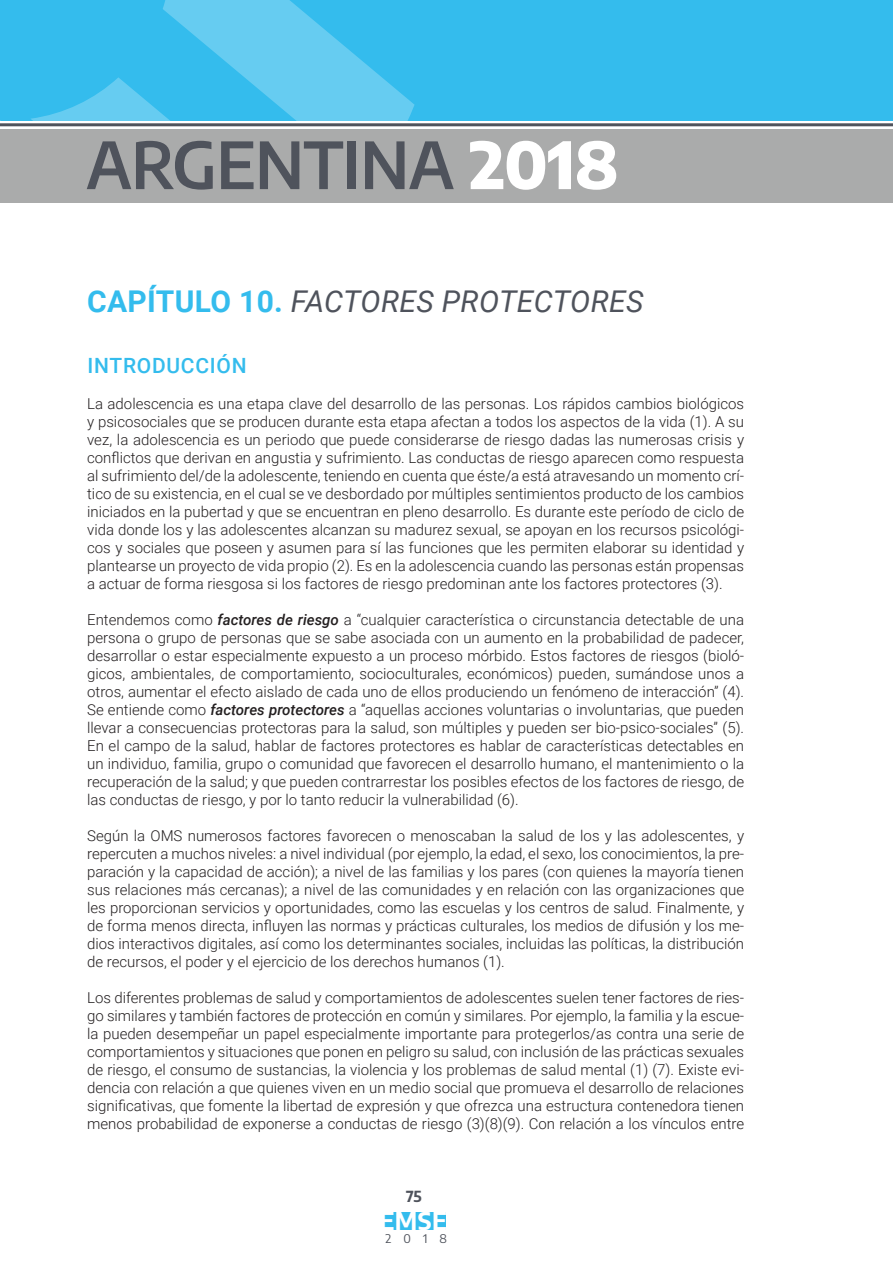
<style>
.page{position:relative;width:893px;height:1263px;background:#fff}
.page>*{position:absolute;margin:0;border:0;box-sizing:border-box;transform-origin:0 0}
.t1{font:600 64.5px "Encode Sans";letter-spacing:-.01em;color:#4f535c}
.t2{font:italic 30px "Roboto";letter-spacing:.01em;color:#4f535c}
.t3{font:700 24px "Encode Sans";color:#fff}
.t4{font:500 21px "Roboto";letter-spacing:.035em;color:#34bced}
.t5{font:300 15px/18px "Roboto";color:#231f20;text-align:justify}
.t6{font:700 15px "Encode Sans";color:#4f535c}
.t7{font:12px "Encode Sans";color:#4f535c}
.s1{font-weight:800;color:#fff}
.s2{font-weight:700;font-style:normal;color:#34bced}
.s3{font-weight:500;font-style:italic}
</style>
<div class="page">
<div style="left:383px;top:1212px;width:63px;height:18px;background:#34bced"></div>
<div style="left:0;top:0;width:893px;height:120px;background:#34bced"></div>
<div style="left:0;top:129px;width:893px;height:73px;background:#aaabab"></div>
<hr style="left:0;top:123px;width:893px;height:3px;background:#4f535c">
<svg style="left:0;top:0;width:415px;height:127px"></svg>
<h1 class="t1" style="left:86px;top:118px;width:534px">ARGENTINA <span class="s1">2018</span></h1>
<h2 class="t2" style="left:87px;top:280px;width:558px"><span class="s2">CAPÍTULO 10.</span> FACTORES PROTECTORES</h2>
<h3 class="t4" style="left:88px;top:351px;width:161px">INTRODUCCIÓN</h3>
<p class="t5" style="left:87px;top:394px;width:658px">La adolescencia es una etapa clave del desarrollo de las personas. Los rápidos cambios biológicos y psicosociales que se producen durante esta etapa afectan a todos los aspectos de la vida (1). A su vez, la adolescencia es un periodo que puede considerarse de riesgo dadas las numerosas crisis y conflictos que derivan en angustia y sufrimiento. Las conductas de riesgo aparecen como respuesta al sufrimiento del/de la adolescente, teniendo en cuenta que éste/a está atravesando un momento crí&shy;tico de su existencia, en el cual se ve desbordado por múltiples sentimientos producto de los cambios iniciados en la pubertad y que se encuentran en pleno desarrollo. Es durante este período de ciclo de vida donde los y las adolescentes alcanzan su madurez sexual, se apoyan en los recursos psicológi&shy;cos y sociales que poseen y asumen para sí las funciones que les permiten elaborar su identidad y plantearse un proyecto de vida propio (2). Es en la adolescencia cuando las personas están propensas a actuar de forma riesgosa si los factores de riesgo predominan ante los factores protectores (3).</p>
<p class="t5" style="left:87px;top:610px;width:658px">Entendemos como <span class="s3">factores de riesgo</span> a “cualquier característica o circunstancia detectable de una persona o grupo de personas que se sabe asociada con un aumento en la probabilidad de padecer, desarrollar o estar especialmente expuesto a un proceso mórbido. Estos factores de riesgos (bioló&shy;gicos, ambientales, de comportamiento, socioculturales, económicos) pueden, sumándose unos a otros, aumentar el efecto aislado de cada uno de ellos produciendo un fenómeno de interacción” (4).<br>Se entiende como <span class="s3">factores protectores</span> a “aquellas acciones voluntarias o involuntarias, que pueden llevar a consecuencias protectoras para la salud, son múltiples y pueden ser bio-psico-sociales” (5).<br>En el campo de la salud, hablar de factores protectores es hablar de características detectables en un individuo, familia, grupo o comunidad que favorecen el desarrollo humano, el mantenimiento o la recuperación de la salud; y que pueden contrarrestar los posibles efectos de los factores de riesgo, de las conductas de riesgo, y por lo tanto reducir la vulnerabilidad (6).</p>
<p class="t5" style="left:87px;top:826px;width:658px">Según la OMS numerosos factores favorecen o menoscaban la salud de los y las adolescentes, y repercuten a muchos niveles: a nivel individual (por ejemplo, la edad, el sexo, los conocimientos, la pre&shy;paración y la capacidad de acción); a nivel de las familias y los pares (con quienes la mayoría tienen sus relaciones más cercanas); a nivel de las comunidades y en relación con las organizaciones que les proporcionan servicios y oportunidades, como las escuelas y los centros de salud. Finalmente, y de forma menos directa, influyen las normas y prácticas culturales, los medios de difusión y los me&shy;dios interactivos digitales, así como los determinantes sociales, incluidas las políticas, la distribución de recursos, el poder y el ejercicio de los derechos humanos (1).</p>
<p class="t5" style="left:87px;top:988px;width:658px">Los diferentes problemas de salud y comportamientos de adolescentes suelen tener factores de ries&shy;go similares y también factores de protección en común y similares. Por ejemplo, la familia y la escue&shy;la pueden desempeñar un papel especialmente importante para protegerlos/as contra una serie de comportamientos y situaciones que ponen en peligro su salud, con inclusión de las prácticas sexuales de riesgo, el consumo de sustancias, la violencia y los problemas de salud mental (1) (7). Existe evi&shy;dencia con relación a que quienes viven en un medio social que promueva el desarrollo de relaciones significativas, que fomente la libertad de expresión y que ofrezca una estructura contenedora tienen menos probabilidad de exponerse a conductas de riesgo (3)(8)(9). Con relación a los vínculos entre</p>
<p class="t6" style="left:406px;top:1185px;width:17px">75</p>
<p class="t7" style="left:385px;top:1230px;width:63px">2018</p>
<h3 class="t3" style="left:379px;top:1203px;width:69px">EMSE</h3>
</div>
